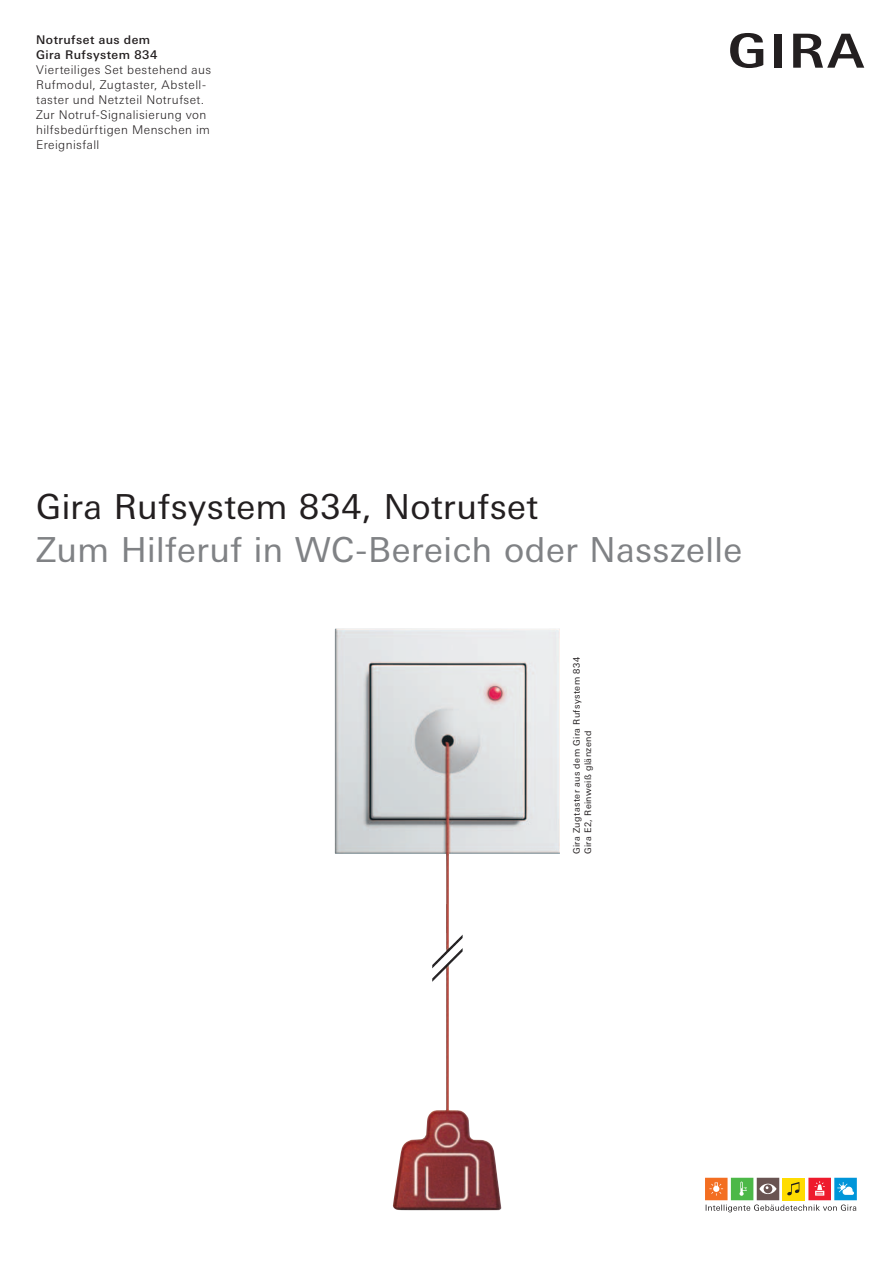
<style>
.page{position:relative;width:893px;height:1263px;background:#fff}
.page>*{position:absolute;margin:0;border:0;box-sizing:border-box;transform-origin:0 0}
.t1{font:34.5px "Linotype Univers Basic";letter-spacing:.015em;color:#808285}
.t2{font:34.5px "Linotype Univers Basic";letter-spacing:.015em;color:#231f20}
.t3{font:300 12px/15px "Linotype Univers Basic";letter-spacing:.04em;color:#231f20}
.t4{font:500 12px/15px "Linotype Univers Basic";letter-spacing:.04em;color:#231f20}
.t5{font:9px/11.2px "Linotype Univers Basic";letter-spacing:.045em;color:#231f20}
</style>
<div class="page">
<div style="left:774px;top:34px;width:8px;height:34px;background:#231f20"></div>
<svg style="left:730px;top:33px;width:33px;height:35px"></svg>
<svg style="left:793px;top:34px;width:71px;height:34px"></svg>
<svg style="left:705px;top:1178px;width:152px;height:34px"></svg>
<img style="left:335px;top:629px;width:225px;height:276px">
<img style="left:393px;top:905px;width:109px;height:305px">
<p class="t4" style="left:36px;top:33px;width:123px">Notrufset aus dem<br>Gira Rufsystem 834</p>
<p class="t3" style="left:36px;top:63px;width:177px">Vierteiliges Set bestehend aus<br>Rufmodul, Zugtaster, Abstell&shy;taster und Netzteil Notrufset.<br>Zur Notruf-Signalisierung von hilfsbedürf tigen Menschen im<br>Ereignisfall</p>
<h1 class="t2" style="left:36px;top:493px;width:504px">Gira Rufsystem 834, Notrufset</h1>
<h1 class="t1" style="left:36px;top:536px;width:708px">Zum Hilferuf in WC-Bereich oder Nasszelle</h1>
<p class="t5" style="left:572px;top:854px;width:199px;rotate:-90deg">Gira Zugtaster aus dem Gira Rufsystem 834<br>Gira E2, Reinweiß glänzend</p>
</div>
